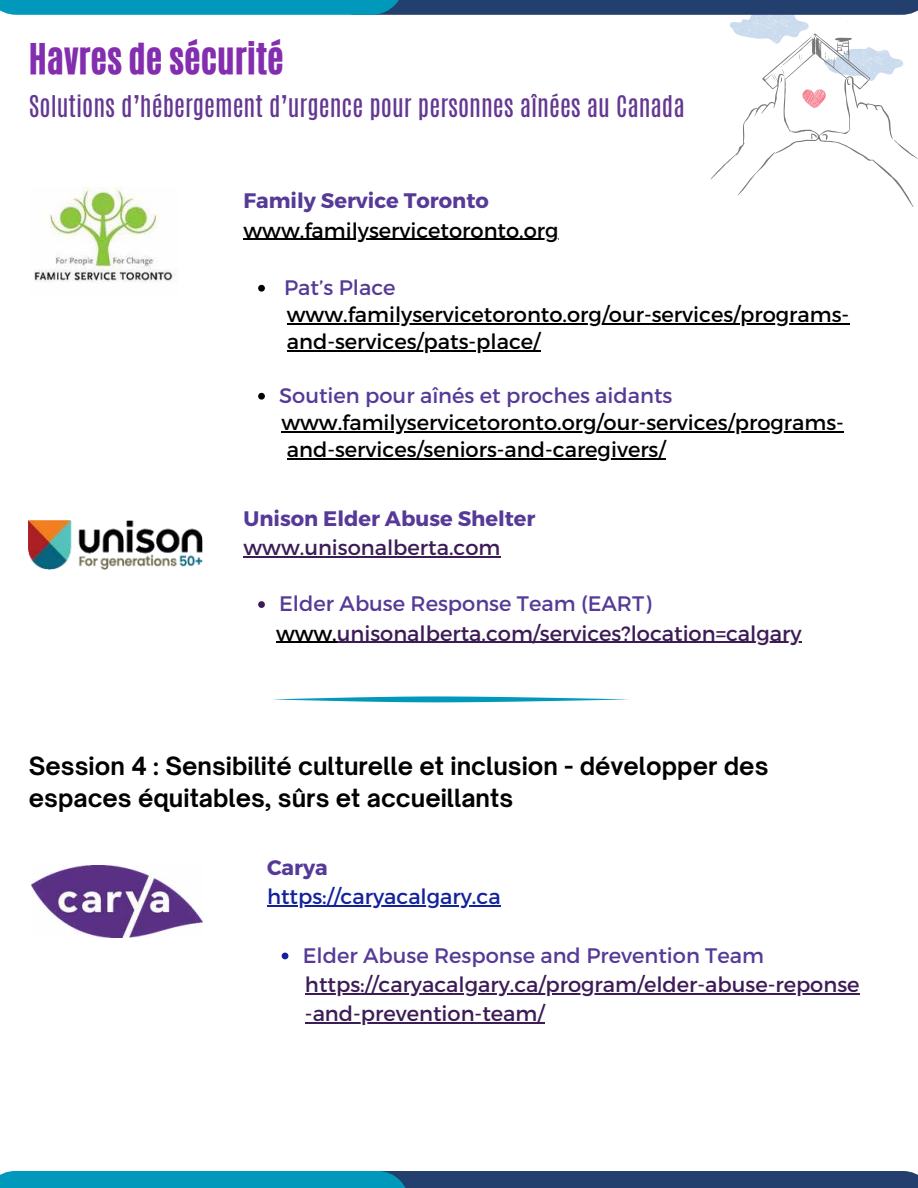
<style>
.page{position:relative;width:918px;height:1188px;background:#fff}
.page>*{position:absolute;margin:0;border:0;box-sizing:border-box;transform-origin:0 0}
.t1{font:35.55px "CA Generated";color:#832eae}
.t2{font:25.05px "Antonio";color:#633793}
.t3{font:700 24px/32.5px "Open Sauce One";color:#000}
.t4{font:21px/27px "Montserrat";color:#000}
.t5{font:21px/29.2px "Montserrat";color:#3c1c55}
.t6{font:21px "Montserrat";color:#553a97}
.t7{font:700 21px "Montserrat";color:#553a97}
.t8{font:21px "Montserrat";color:#12229d}
.s1{color:#553a97}
.s2{color:#000}
</style>
<div class="page">
<div style="left:331px;top:1171px;width:587px;height:17px;background:#223f6d"></div>
<div style="left:0;top:1171px;width:409px;height:17px;background:#0199bb"></div>
<svg style="left:272px;top:696px;width:357px;height:6px"></svg>
<svg style="left:710px;top:15px;width:208px;height:192px"></svg>
<div style="left:324px;top:0;width:594px;height:15px;background:#223f6d"></div>
<div style="left:0;top:0;width:404px;height:15px;background:#0199bb"></div>
<img style="left:29px;top:521px;width:173px;height:48px">
<hr style="left:244px;top:556px;width:60px;height:1px;background:#3c1c55">
<hr style="left:304px;top:556px;width:196px;height:1px;background:#3c1c55">
<svg style="left:258px;top:601px;width:7px;height:7px"></svg>
<hr style="left:276px;top:642px;width:61px;height:1px;background:#000">
<hr style="left:337px;top:642px;width:465px;height:1px;background:#3c1c55">
<hr style="left:244px;top:239px;width:315px;height:1px;background:#000">
<svg style="left:258px;top:285px;width:7px;height:7px"></svg>
<hr style="left:287px;top:323px;width:61px;height:1px;background:#000">
<hr style="left:348px;top:323px;width:501px;height:1px;background:#000">
<hr style="left:287px;top:350px;width:253px;height:1px;background:#000">
<svg style="left:258px;top:393px;width:7px;height:7px"></svg>
<hr style="left:281px;top:431px;width:61px;height:1px;background:#000">
<hr style="left:342px;top:431px;width:502px;height:1px;background:#000">
<hr style="left:287px;top:458px;width:378px;height:1px;background:#000">
<img style="left:34px;top:188px;width:141px;height:95px">
<img style="left:32px;top:865px;width:171px;height:72px">
<hr style="left:267px;top:905px;width:234px;height:1px;background:#12229d">
<svg style="left:282px;top:953px;width:6px;height:6px"></svg>
<hr style="left:305px;top:993px;width:555px;height:1px;background:#3c1c55">
<hr style="left:305px;top:1022px;width:239px;height:1px;background:#3c1c55">
<h1 class="t1" style="left:29px;top:31px;width:257px">Havres de sécurité</h1>
<p class="t2" style="left:29px;top:88px;width:657px">Solutions d’hébergement d’urgence pour personnes aînées au Canada</p>
<p class="t7" style="left:244px;top:188px;width:247px">Family Service Toronto</p>
<p class="t4" style="left:244px;top:217px;width:317px">www.familyservicetoronto.org</p>
<p class="t6" style="left:284px;top:275px;width:113px">Pat’s Place</p>
<p class="t4" style="left:287px;top:301px;width:564px">www.familyservicetoronto.org/our-services/programs&shy;and-services/pats-place/</p>
<p class="t6" style="left:279px;top:383px;width:395px">Soutien pour aînés et proches aidants</p>
<p class="t4" style="left:281px;top:409px;width:564px">www.familyservicetoronto.org/our-services/programs&shy;and-services/seniors-and-caregivers/</p>
<p class="t7" style="left:244px;top:505px;width:294px">Unison Elder Abuse Shelter</p>
<p class="t5" style="left:244px;top:533px;width:258px">www.unisonalberta.com</p>
<p class="t5" style="left:276px;top:589px;width:527px"><span class="s1">Elder Abuse Response Team (EART) </span><span class="s2">www.</span>unisonalberta.com/services?location=calgary</p>
<p class="t3" style="left:29px;top:749px;width:741px">Session 4 : Sensibilité culturelle et inclusion - développer des espaces équitables, sûrs et accueillants</p>
<p class="t7" style="left:267px;top:854px;width:62px">Carya</p>
<p class="t8" style="left:267px;top:884px;width:235px">https://caryacalgary.ca</p>
<p class="t6" style="left:303px;top:942px;width:463px">Elder Abuse Response and Prevention Team</p>
<p class="t5" style="left:305px;top:970px;width:556px">https://caryacalgary.ca/program/elder-abuse-reponse -and-prevention-team/</p>
</div>
